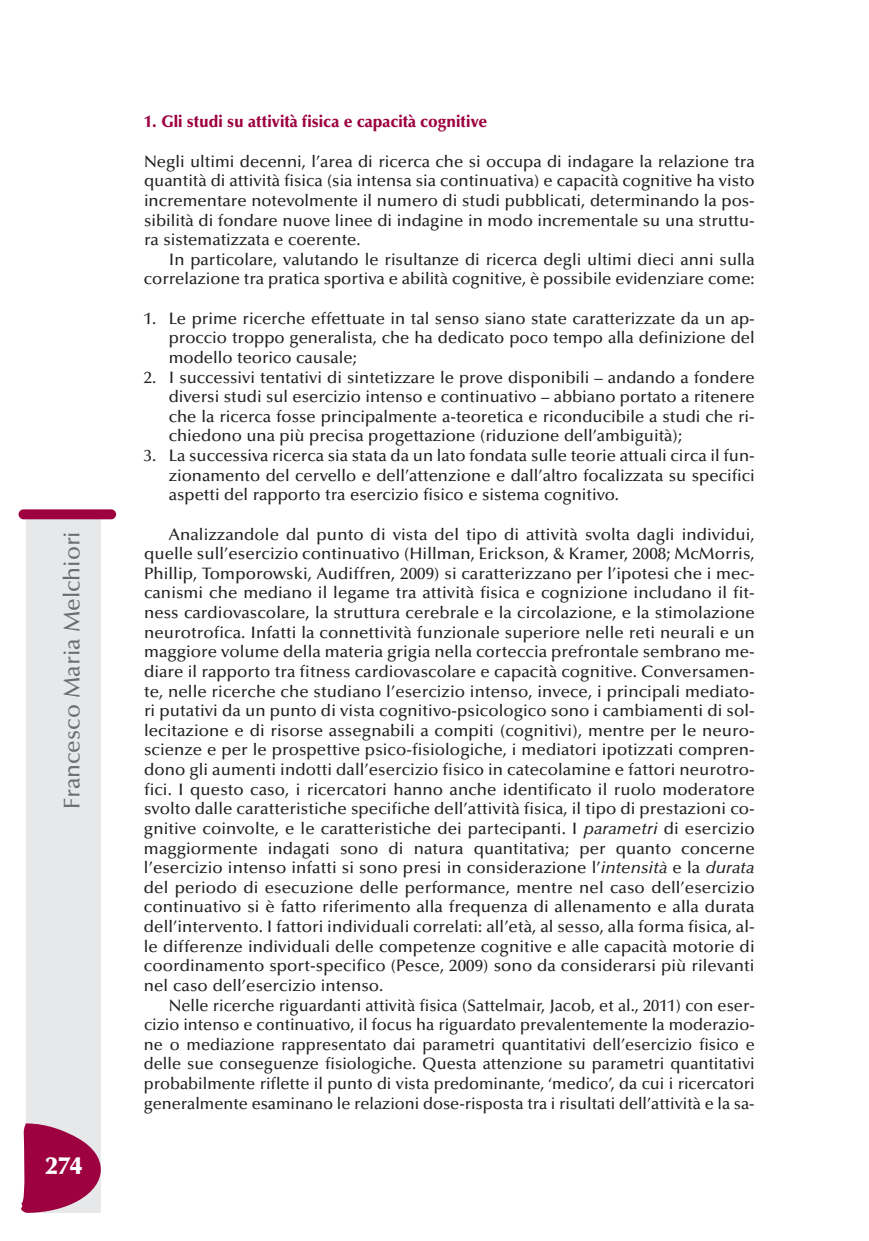
<style>
.page{position:relative;width:869px;height:1241px;background:#fff}
.page>*{position:absolute;margin:0;border:0;box-sizing:border-box;transform-origin:0 0}
.t1{font:900 24.5px "Optima";color:#fff}
.t2{font:500 22.75px "Optima";color:#6c6d70}
.t3{font:500 16.62px/19.6px "Optima";color:#231f20;text-align:justify}
.t4{font:900 16.62px "Optima";color:#9d0140;scale:.95 1}
.s1{font-style:italic}
</style>
<div class="page">
<div style="left:27px;top:517px;width:74px;height:695px;background:#e7e8e9"></div>
<div style="left:19px;top:509px;width:97px;height:10px;background:#9d0140;border-radius:5px"></div>
<svg style="left:21px;top:1122px;width:80px;height:90px"></svg>
<h2 class="t2" style="left:63px;top:808px;width:279px;rotate:-90deg">Francesco Maria Melchiori</h2>
<h1 class="t1" style="left:45px;top:1155px;width:38px">274</h1>
<p class="t4" style="left:144px;top:114px;width:362px">1. Gli studi su attività fisica e capacità cognitive</p>
<p class="t3" style="left:144px;top:153px;width:612px">Negli ultimi decenni, l’area di ricerca che si occupa di indagare la relazione tra quantità di attività fisica (sia intensa sia continuativa) e capacità cognitive ha visto incrementare notevolmente il numero di studi pubblicati, determinando la pos&shy;sibilità di fondare nuove linee di indagine in modo incrementale su una struttu&shy;ra sistematizzata e coerente.</p>
<p class="t3" style="left:144px;top:251px;width:612px;text-align:right">In particolare, valutando le risultanze di ricerca degli ultimi dieci anni sulla correlazione tra pratica sportiva e abilità cognitive, è possibile evidenziare come:</p>
<p class="t3" style="left:169px;top:310px;width:587px;text-indent:-25px">1. Le prime ricerche effettuate in tal senso siano state caratterizzate da un ap&shy;proccio troppo generalista, che ha dedicato poco tempo alla definizione del modello teorico causale;</p>
<p class="t3" style="left:169px;top:369px;width:587px;text-indent:-25px">2. I successivi tentativi di sintetizzare le prove disponibili – andando a fondere diversi studi sul esercizio intenso e continuativo – abbiano portato a ritenere che la ricerca fosse principalmente a-teoretica e riconducibile a studi che ri&shy;chiedono una più precisa progettazione (riduzione dell’ambiguità);</p>
<p class="t3" style="left:169px;top:447px;width:587px;text-indent:-25px">3. La successiva ricerca sia stata da un lato fondata sulle teorie attuali circa il fun&shy;zionamento del cervello e dell’attenzione e dall’altro focalizzata su specifici aspetti del rapporto tra esercizio fisico e sistema cognitivo.</p>
<p class="t3" style="left:144px;top:525px;width:612px;text-indent:25px">Analizzandole dal punto di vista del tipo di attività svolta dagli individui, quelle sull’esercizio continuativo (Hillman, Erickson, &amp; Kramer, 2008; McMorris, Phillip, Tomporowski, Audiffren, 2009) si caratterizzano per l’ipotesi che i mec&shy;canismi che mediano il legame tra attività fisica e cognizione includano il fit&shy;ness cardiovascolare, la struttura cerebrale e la circolazione, e la stimolazione neurotrofica. Infatti la connettività funzionale superiore nelle reti neurali e un maggiore volume della materia grigia nella corteccia prefrontale sembrano me&shy;diare il rapporto tra fitness cardiovascolare e capacità cognitive. Conversamen&shy;te, nelle ricerche che studiano l’esercizio intenso, invece, i principali mediato&shy;ri putativi da un punto di vista cognitivo-psicologico sono i cambiamenti di sol&shy;lecitazione e di risorse assegnabili a compiti (cognitivi), mentre per le neuro&shy;scienze e per le prospettive psico-fisiologiche, i mediatori ipotizzati compren&shy;dono gli aumenti indotti dall’esercizio fisico in catecolamine e fattori neurotro&shy;fici. I questo caso, i ricercatori hanno anche identificato il ruolo moderatore svolto dalle caratteristiche specifiche dell’attività fisica, il tipo di prestazioni co&shy;gnitive coinvolte, e le caratteristiche dei partecipanti. I <span class="s1">parametri</span> di esercizio maggiormente indagati sono di natura quantitativa; per quanto concerne l’esercizio intenso infatti si sono presi in considerazione l’<span class="s1">intensità</span> e la <span class="s1">durata </span>del periodo di esecuzione delle performance, mentre nel caso dell’esercizio continuativo si è fatto riferimento alla frequenza di allenamento e alla durata dell’intervento. I fattori individuali correlati: all’età, al sesso, alla forma fisica, al&shy;le differenze individuali delle competenze cognitive e alle capacità motorie di coordinamento sport-specifico (Pesce, 2009) sono da considerarsi più rilevanti nel caso dell’esercizio intenso.</p>
<p class="t3" style="left:144px;top:996px;width:612px;text-indent:25px">Nelle ricerche riguardanti attività fisica (Sattelmair, Jacob, et al., 2011) con eser&shy;cizio intenso e continuativo, il focus ha riguardato prevalentemente la moderazio&shy;ne o mediazione rappresentato dai parametri quantitativi dell’esercizio fisico e delle sue conseguenze fisiologiche. Questa attenzione su parametri quantitativi probabilmente riflette il punto di vista predominante, ‘medico’, da cui i ricercatori generalmente esaminano le relazioni dose-risposta tra i risultati dell’attività e la sa-</p>
</div>
